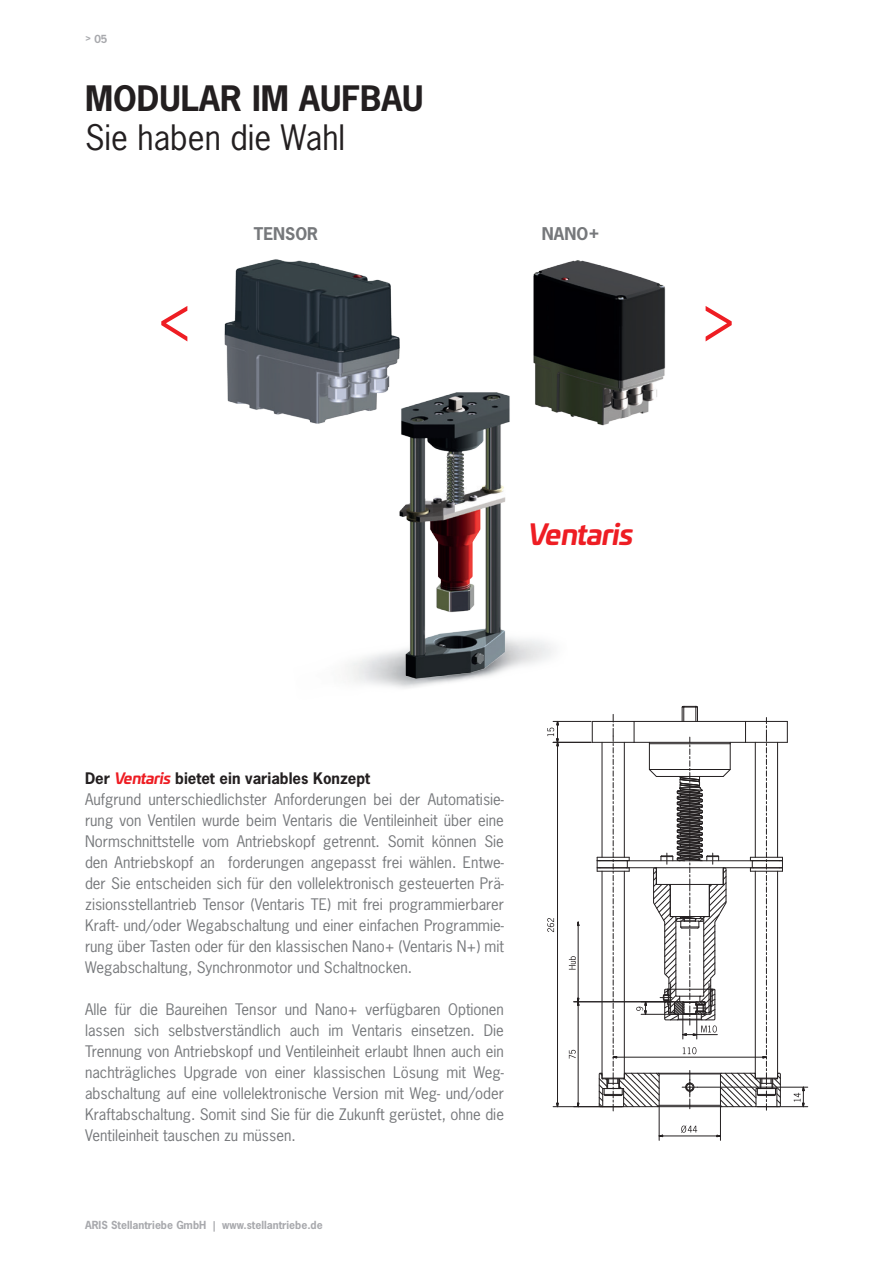
<style>
.page{position:relative;width:893px;height:1263px;background:#fff}
.page>*{position:absolute;margin:0;border:0;box-sizing:border-box;transform-origin:0 0}
.t1{font:69.6px "News Gothic Std";color:#ee1d23;scale:.75 1}
.t2{font:700 33px "News Gothic Std";color:#231f20}
.t3{font:33px "News Gothic Std";color:#231f20}
.t4{font:italic 700 28.05px "Univia Pro";letter-spacing:-.025em;color:#ee1d23}
.t5{font:700 18px "News Gothic Std";color:#76787b}
.t6{font:700 16.5px "News Gothic Std";color:#76787b}
.t7{font:15px/21px "News Gothic Std";color:#76787b}
.t8{font:700 10.5px "News Gothic Std";color:#a8a9ad}
.s1{font-weight:700;color:#231f20}
.s2{font-family:"Univia Pro";font-weight:700;font-style:italic;color:#ee1d23}
</style>
<div class="page">
<hr style="left:578px;top:1005px;width:1px;height:98px;background:#231f20">
<svg style="left:577px;top:998px;width:2px;height:9px"></svg>
<hr style="left:578px;top:925px;width:1px;height:73px;background:#231f20">
<hr style="left:574px;top:1001px;width:39px;height:1px;background:#231f20">
<hr style="left:557px;top:746px;width:1px;height:357px;background:#231f20">
<hr style="left:553px;top:1106px;width:60px;height:1px;background:#231f20">
<hr style="left:663px;top:1136px;width:54px;height:1px;background:#231f20">
<hr style="left:659px;top:1106px;width:1px;height:34px;background:#231f20">
<hr style="left:720px;top:1106px;width:1px;height:34px;background:#231f20">
<hr style="left:767px;top:1106px;width:41px;height:1px;background:#231f20">
<hr style="left:767px;top:1087px;width:41px;height:1px;background:#231f20">
<hr style="left:553px;top:721px;width:38px;height:1px;background:#231f20">
<hr style="left:553px;top:742px;width:38px;height:1px;background:#231f20">
<svg style="left:569px;top:1050px;width:7px;height:8px"></svg>
<svg style="left:569px;top:956px;width:7px;height:13px"></svg>
<svg style="left:547px;top:918px;width:7px;height:14px"></svg>
<svg style="left:547px;top:721px;width:11px;height:26px"></svg>
<svg style="left:592px;top:706px;width:196px;height:405px"></svg>
<svg style="left:681px;top:1125px;width:16px;height:8px"></svg>
<svg style="left:794px;top:1086px;width:10px;height:21px"></svg>
<img style="left:224px;top:259px;width:176px;height:165px">
<img style="left:533px;top:260px;width:133px;height:166px">
<img style="left:385px;top:380px;width:143px;height:310px">
<p class="t8" style="left:85px;top:32px;width:24px">&gt; 05</p>
<h2 class="t2" style="left:85px;top:76px;width:340px">MODULAR IM AUFBAU</h2>
<h2 class="t3" style="left:85px;top:116px;width:262px">Sie haben die Wahl</h2>
<p class="t6" style="left:254px;top:223px;width:66px">TENSOR</p>
<p class="t6" style="left:542px;top:223px;width:48px">NANO</p>
<p class="t5" style="left:589px;top:219px;width:12px">+</p>
<h3 class="t4" style="left:528px;top:512px;width:106px">Ventaris</h3>
<h1 class="t1" style="left:701px;top:271px;width:47px">&gt;</h1>
<p class="t7" style="left:85px;top:768px;width:420px"><span class="s1">Der</span> <span class="s2">Ventaris</span> <span class="s1">bietet ein variables Konzept<br></span>Aufgrund unterschiedlichster Anforderungen bei der Automatisie&shy;rung von Ventilen wurde beim Ventaris die Ventileinheit über eine Normschnittstelle vom Antriebskopf getrennt. Somit können Sie den Antriebskopf an forderungen angepasst frei wählen. Entwe&shy;der Sie entscheiden sich für den vollelektronisch gesteuerten Prä&shy;zisionsstellantrieb Tensor (Ventaris TE) mit frei programmierbarer Kraft- und/oder Wegabschaltung und einer einfachen Programmie&shy;rung über Tasten oder für den klassischen Nano+ (Ventaris N+) mit Wegabschaltung, Synchronmotor und Schaltnocken.</p>
<p class="t7" style="left:85px;top:999px;width:420px;text-align:justify">Alle für die Baureihen Tensor und Nano+ verfügbaren Optionen lassen sich selbstverständlich auch im Ventaris einsetzen. Die Trennung von Antriebskopf und Ventileinheit erlaubt Ihnen auch ein nachträgliches Upgrade von einer klassischen Lösung mit Weg&shy;abschaltung auf eine vollelektronische Version mit Weg- und/oder Kraftabschaltung. Somit sind Sie für die Zukunft gerüstet, ohne die Ventileinheit tauschen zu müssen.</p>
<p class="t8" style="left:85px;top:1218px;width:239px">ARIS Stellantriebe GmbH | www.stellantriebe.de</p>
</div>
